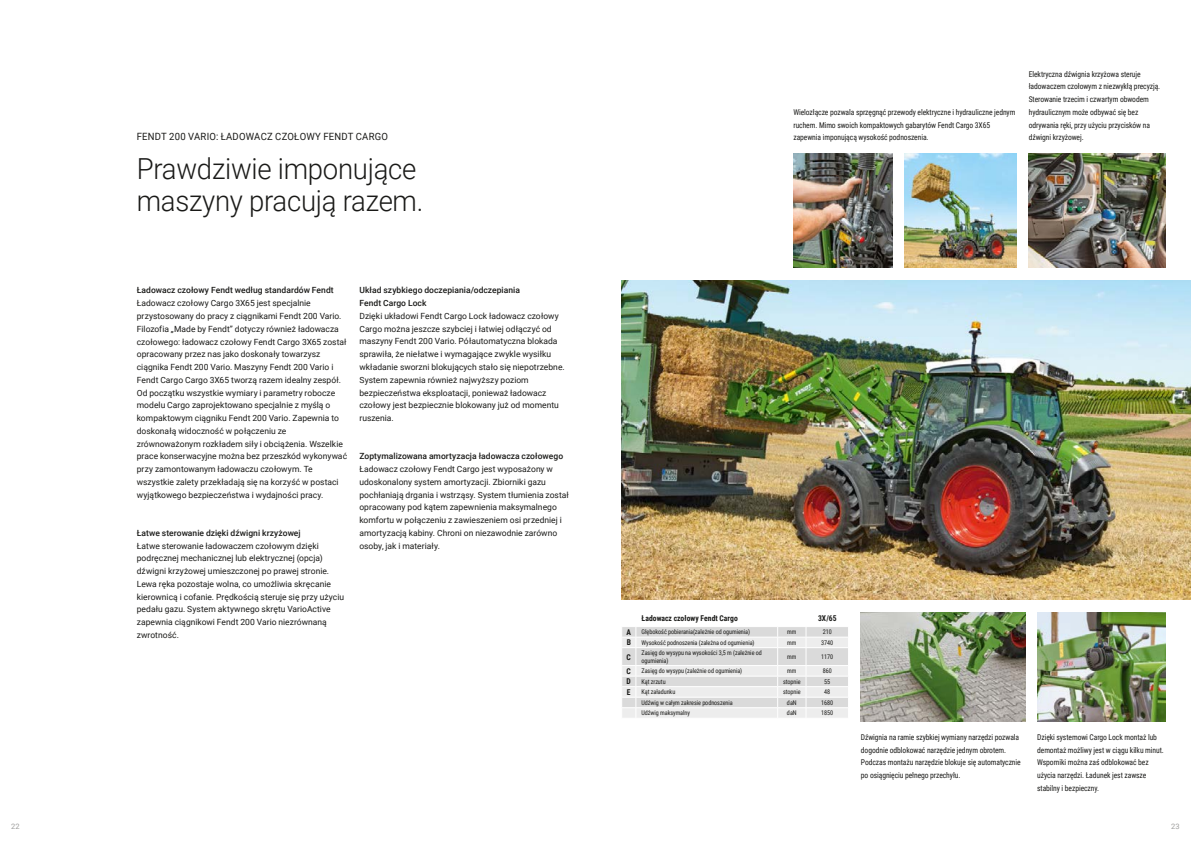
<style>
.page{position:relative;width:1191px;height:842px;background:#fff}
.page>*{position:absolute;margin:0;border:0;box-sizing:border-box;transform-origin:0 0}
.t1{font:300 29px/32px "Roboto";letter-spacing:-.01em;color:#1a1a18;scale:.95 1}
.t2{font:10px "Roboto";letter-spacing:.025em;color:#1a1a18;scale:.95 1}
.t3{font:8.5px/12.8px "Roboto";letter-spacing:.005em;color:#1a1a18}
.t4{font:500 8.5px/12.8px "Roboto";letter-spacing:.005em;color:#1a1a18}
.t5{font:8px/12.8px "Roboto Condensed";letter-spacing:-.01em;color:#1a1a18;scale:.95 1}
.t6{font:700 8px "Roboto Condensed";letter-spacing:.01em;color:#1a1a18;scale:.95 1}
.t7{font:7.5px "Roboto";color:#9f9f9e}
.t8{font:6.5px/8.5px "Roboto Condensed";letter-spacing:-.01em;color:#1a1a18;scale:.95 1}
</style>
<div class="page">
<img style="left:621px;top:281px;width:570px;height:319px">
<img style="left:793px;top:153px;width:99px;height:115px">
<img style="left:904px;top:153px;width:112px;height:115px">
<img style="left:1028px;top:153px;width:137px;height:115px">
<img style="left:861px;top:612px;width:164px;height:109px">
<img style="left:1037px;top:612px;width:128px;height:109px">
<svg style="left:622px;top:627px;width:226px;height:91px;background:#e5e5e5"></svg>
<p class="t7" style="left:11px;top:821px;width:10px">22</p>
<p class="t2" style="left:137px;top:130px;width:266px">FENDT 200 VARIO: ŁADOWACZ CZOŁOWY FENDT CARGO</p>
<h1 class="t1" style="left:137px;top:151px;width:303px">Prawdziwie imponujące maszyny pracują razem.</h1>
<p class="t4" style="left:137px;top:284px;width:198px">Ładowacz czołowy Fendt według standardów Fendt</p>
<p class="t3" style="left:137px;top:296px;width:212px">Ładowacz czołowy Cargo 3X65 jest specjalnie przystosowany do pracy z ciągnikami Fendt 200 Vario.<br>Filozofia „Made by Fendt” dotyczy również ładowacza czołowego: ładowacz czołowy Fendt Cargo 3X65 został opracowany przez nas jako doskonały towarzysz ciągnika Fendt 200 Vario. Maszyny Fendt 200 Vario i Fendt Cargo Cargo 3X65 tworzą razem idealny zespół.<br>Od początku wszystkie wymiary i parametry robocze modelu Cargo zaprojektowano specjalnie z myślą o kompaktowym ciągniku Fendt 200 Vario. Zapewnia to doskonałą widoczność w połączeniu ze zrównoważonym rozkładem siły i obciążenia. Wszelkie prace konserwacyjne można bez przeszkód wykonywać przy zamontowanym ładowaczu czołowym. Te wszystkie zalety przekładają się na korzyść w postaci wyjątkowego bezpieczeństwa i wydajności pracy.</p>
<p class="t4" style="left:137px;top:526px;width:165px">Łatwe sterowanie dzięki dźwigni krzyżowej</p>
<p class="t3" style="left:137px;top:539px;width:209px">Łatwe sterowanie ładowaczem czołowym dzięki podręcznej mechanicznej lub elektrycznej (opcja) dźwigni krzyżowej umieszczonej po prawej stronie.<br>Lewa ręka pozostaje wolna, co umożliwia skręcanie kierownicą i cofanie. Prędkością steruje się przy użyciu pedału gazu. System aktywnego skrętu VarioActive zapewnia ciągnikowi Fendt 200 Vario niezrównaną zwrotność.</p>
<p class="t4" style="left:359px;top:284px;width:162px">Układ szybkiego doczepiania/odczepiania<br>Fendt Cargo Lock</p>
<p class="t3" style="left:359px;top:309px;width:207px">Dzięki układowi Fendt Cargo Lock ładowacz czołowy Cargo można jeszcze szybciej i łatwiej odłączyć od maszyny Fendt 200 Vario. Półautomatyczna blokada sprawiła, że niełatwe i wymagające zwykle wysiłku wkładanie sworzni blokujących stało się niepotrzebne.<br>System zapewnia również najwyższy poziom bezpieczeństwa eksploatacji, ponieważ ładowacz czołowy jest bezpiecznie blokowany już od momentu ruszenia.</p>
<p class="t4" style="left:359px;top:450px;width:205px">Zoptymalizowana amortyzacja ładowacza czołowego</p>
<p class="t3" style="left:359px;top:462px;width:211px">Ładowacz czołowy Fendt Cargo jest wyposażony w udoskonalony system amortyzacji. Zbiorniki gazu pochłaniają drgania i wstrząsy. System tłumienia został opracowany pod kątem zapewnienia maksymalnego komfortu w połączeniu z zawieszeniem osi przedniej i amortyzacją kabiny. Chroni on niezawodnie zarówno osoby, jak i materiały.</p>
<p class="t5" style="left:793px;top:105px;width:235px">Wielozłącze pozwala sprzęgnąć przewody elektryczne i hydrauliczne jednym ruchem. Mimo swoich kompaktowych gabarytów Fendt Cargo 3X65 zapewnia imponującą wysokość podnoszenia.</p>
<p class="t5" style="left:1028px;top:67px;width:140px">Elektryczna dźwignia krzyżowa steruje ładowaczem czołowym z niezwykłą precyzją.<br>Sterowanie trzecim i czwartym obwodem hydraulicznym może odbywać się bez odrywania ręki, przy użyciu przycisków na dźwigni krzyżowej.</p>
<p class="t6" style="left:641px;top:612px;width:103px">Ładowacz czołowy Fendt Cargo</p>
<p class="t6" style="left:818px;top:612px;width:21px">3X/65</p>
<p class="t6" style="left:626px;top:626px;width:6px">A</p>
<p class="t8" style="left:641px;top:627px;width:116px">Głębokość pobierania(zależnie od ogumienia)</p>
<p class="t8" style="left:787px;top:627px;width:11px">mm</p>
<p class="t8" style="left:822px;top:627px;width:11px">210</p>
<p class="t6" style="left:626px;top:637px;width:6px">B</p>
<p class="t8" style="left:641px;top:638px;width:120px">Wysokość podnoszenia (zależna od ogumienia)</p>
<p class="t8" style="left:787px;top:638px;width:11px">mm</p>
<p class="t8" style="left:821px;top:638px;width:14px">3740</p>
<p class="t6" style="left:626px;top:651px;width:6px">C</p>
<p class="t8" style="left:641px;top:648px;width:128px">Zasięg do wysypu na wysokości 3,5 m (zależnie od ogumienia)</p>
<p class="t8" style="left:787px;top:652px;width:11px">mm</p>
<p class="t8" style="left:821px;top:652px;width:14px">1170</p>
<p class="t6" style="left:626px;top:665px;width:6px">C</p>
<p class="t8" style="left:641px;top:666px;width:107px">Zasięg do wysypu (zależnie od ogumienia)</p>
<p class="t8" style="left:787px;top:666px;width:11px">mm</p>
<p class="t8" style="left:822px;top:666px;width:11px">860</p>
<p class="t6" style="left:626px;top:676px;width:6px">D</p>
<p class="t8" style="left:641px;top:677px;width:27px">Kąt zrzutu</p>
<p class="t8" style="left:783px;top:677px;width:20px">stopnie</p>
<p class="t8" style="left:824px;top:677px;width:8px">55</p>
<p class="t6" style="left:627px;top:686px;width:5px">E</p>
<p class="t8" style="left:641px;top:687px;width:37px">Kąt załadunku</p>
<p class="t8" style="left:783px;top:687px;width:20px">stopnie</p>
<p class="t8" style="left:824px;top:687px;width:8px">48</p>
<p class="t8" style="left:641px;top:698px;width:97px">Udźwig w całym zakresie podnoszenia</p>
<p class="t8" style="left:787px;top:698px;width:12px">daN</p>
<p class="t8" style="left:821px;top:698px;width:14px">1680</p>
<p class="t8" style="left:641px;top:709px;width:53px">Udźwig maksymalny</p>
<p class="t8" style="left:787px;top:709px;width:12px">daN</p>
<p class="t8" style="left:821px;top:709px;width:14px">1850</p>
<p class="t5" style="left:861px;top:730px;width:170px">Dźwignia na ramie szybkiej wymiany narzędzi pozwala dogodnie odblokować narzędzie jednym obrotem.<br>Podczas montażu narzędzie blokuje się automatycznie po osiągnięciu pełnego przechyłu.</p>
<p class="t5" style="left:1037px;top:730px;width:135px">Dzięki systemowi Cargo Lock montaż lub demontaż możliwy jest w ciągu kilku minut.<br>Wsporniki można zaś odblokować bez użycia narzędzi. Ładunek jest zawsze stabilny i bezpieczny.</p>
<p class="t7" style="left:1171px;top:821px;width:10px">23</p>
</div>
